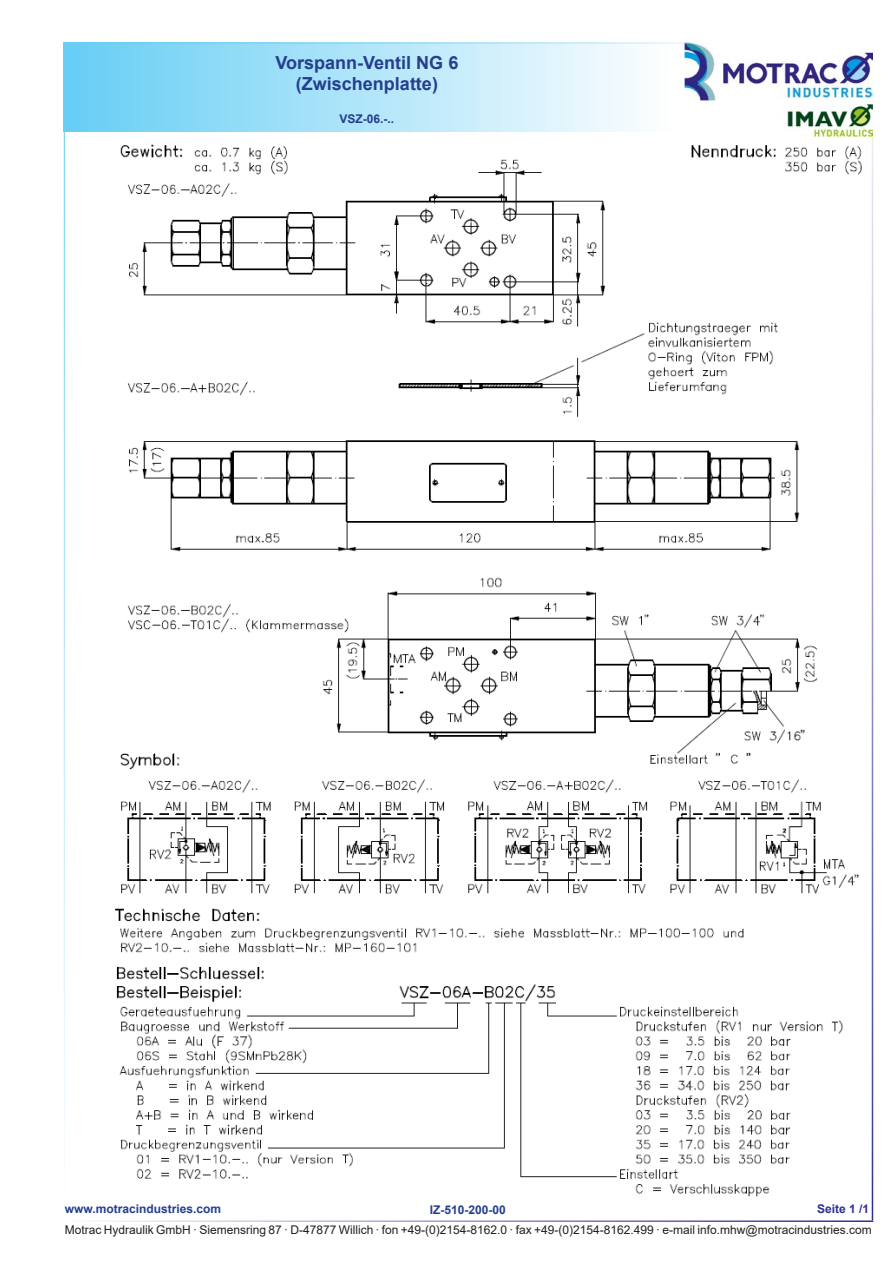
<style>
.page{position:relative;width:893px;height:1263px;background:#fff}
.page>*{position:absolute;margin:0;border:0;box-sizing:border-box;transform-origin:0 0}
.t1{font:700 18px/21.6px "Arial";color:#253f8e;text-align:center}
.t2{font:12px "Arial";color:#231f20}
.t3{font:700 12px "Arial";color:#253f8e}
.t4{font:700 12px "Arial";color:#2e3092}
</style>
<div class="page">
<div style="left:64px;top:43px;width:606px;height:89px;background:linear-gradient(to right,#66cef5,#fdfefe)"></div>
<hr style="left:64px;top:43px;width:808px;height:1px;background:#67cef5">
<hr style="left:64px;top:1220px;width:809px;height:2px;background:#2e3092">
<hr style="left:64px;top:43px;width:1px;height:1177px;background:#67cef5">
<hr style="left:872px;top:43px;width:1px;height:1177px;background:#2e3092">
<img style="left:685px;top:43px;width:187px;height:93px">
<img style="left:120px;top:144px;width:742px;height:408px">
<img style="left:115px;top:577px;width:744px;height:620px">
<h1 class="t1" style="left:276px;top:52px;width:184px">Vorspann-Ventil NG 6 (Zwischenplatte)</h1>
<p class="t3" style="left:340px;top:110px;width:56px">VSZ-06.-..</p>
<p class="t3" style="left:65px;top:1201px;width:158px">www.motracindustries.com</p>
<p class="t4" style="left:817px;top:1201px;width:54px">Seite 1 /1</p>
<p class="t2" style="left:65px;top:1221px;width:808px">Motrac Hydraulik GmbH · Siemensring 87 · D-47877 Willich · fon +49-(0)2154-8162.0 · fax +49-(0)2154-8162.499 · e-mail info.mhw@motracindustries.com</p>
<p class="t3" style="left:430px;top:1202px;width:78px">IZ-510-200-00</p>
</div>
